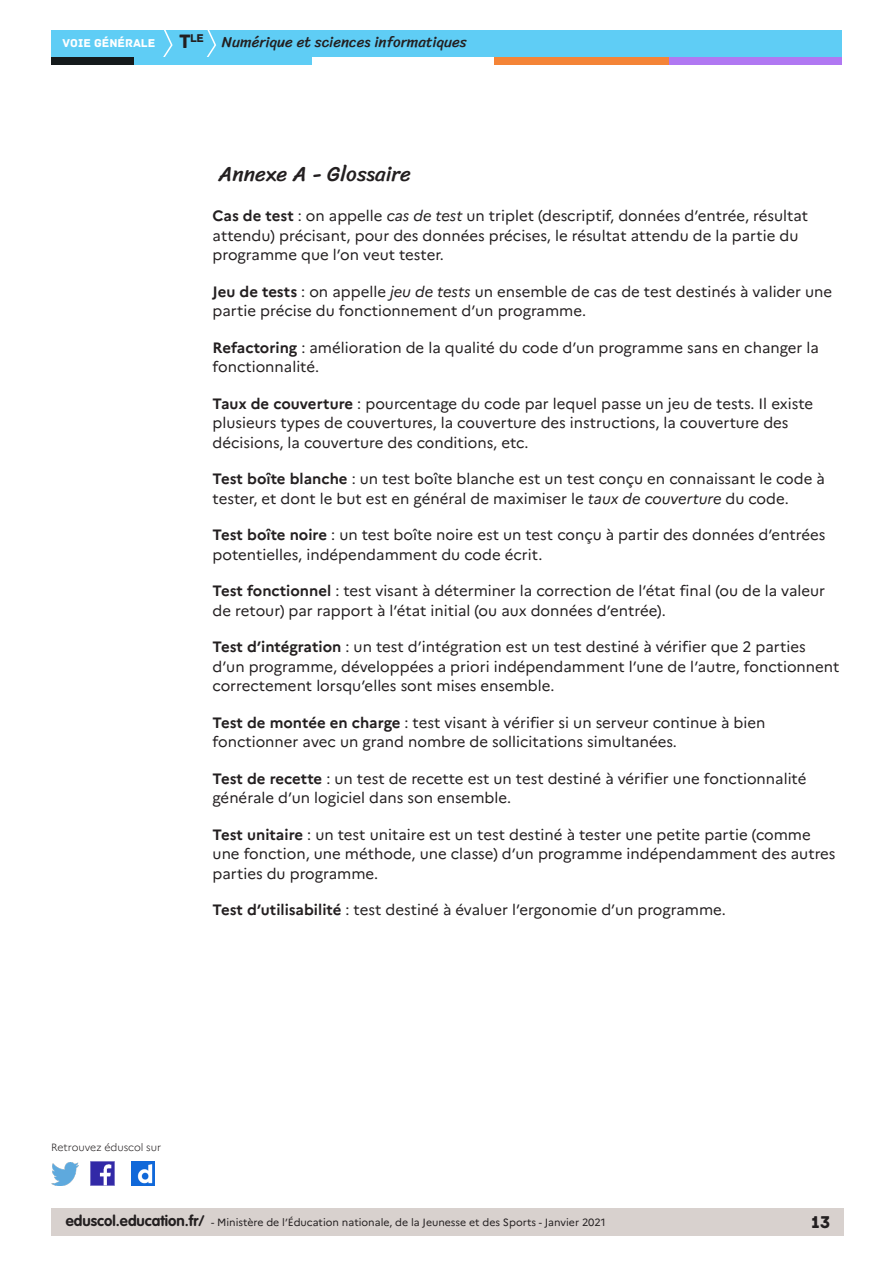
<style>
.page{position:relative;width:893px;height:1263px;background:#fff}
.page>*{position:absolute;margin:0;border:0;box-sizing:border-box;transform-origin:0 0}
.Annexe{font:21px "Sriracha";color:#231f20}
.t1{font:18px "Archive";color:#231f20}
.Texte_courant{font:15px/19.5px "Marianne";color:#231f20}
.t2{font:15px "Sriracha";color:#231f20}
.t3{font:12px "Archive";color:#fff}
.t4{font:11.85px "Archive";color:#231f20}
.t5{font:10.5px "Marianne";color:#231f20}
.t6{font:300 10.5px "Marianne";color:#231f20}
.s1{font-size:20.4px}
.s2{font-weight:700}
.s3{font-style:italic}
.s4{font-family:"VAG Rounded Std";font-weight:700;font-size:15px}
</style>
<div class="page">
<div style="left:51px;top:1209px;width:792px;height:27px;background:#d8d1ce"></div>
<div style="left:51px;top:30px;width:791px;height:27px;background:#5fcdf5"></div>
<svg style="left:163px;top:30px;width:10px;height:27px"></svg>
<svg style="left:207px;top:30px;width:9px;height:27px"></svg>
<div style="left:133px;top:57px;width:179px;height:8px;background:#5fcdf5"></div>
<div style="left:51px;top:57px;width:82px;height:8px;background:#141a1c"></div>
<div style="left:667px;top:57px;width:175px;height:8px;background:#b078f2"></div>
<div style="left:494px;top:57px;width:175px;height:8px;background:#f48437"></div>
<img style="left:91px;top:1162px;width:23px;height:23px">
<img style="left:51px;top:1163px;width:28px;height:22px">
<img style="left:132px;top:1162px;width:22px;height:23px">
<p class="t4" style="left:179px;top:31px;width:26px"><span class="s1">T</span>le</p>
<p class="t3" style="left:63px;top:36px;width:94px">VOIE GÉNÉRALE</p>
<p class="t2" style="left:222px;top:33px;width:246px">Numérique et sciences informatiques</p>
<p class="Annexe" style="left:219px;top:161px;width:194px">Annexe A - Glossaire</p>
<p class="Texte_courant" style="left:213px;top:206px;width:597px"><span class="s2">Cas de test</span> : on appelle <span class="s3">cas de test</span> un triplet (descriptif, données d’entrée, résultat attendu) précisant, pour des données précises, le résultat attendu de la partie du programme que l’on veut tester.</p>
<p class="Texte_courant" style="left:213px;top:282px;width:621px"><span class="s2">Jeu de tests</span> : on appelle <span class="s3">jeu de tests</span> un ensemble de cas de test destinés à valider une partie précise du fonctionnement d’un programme.</p>
<p class="Texte_courant" style="left:213px;top:338px;width:608px"><span class="s2">Refactoring</span> : amélioration de la qualité du code d’un programme sans en changer la fonctionnalité.</p>
<p class="Texte_courant" style="left:213px;top:394px;width:602px"><span class="s2">Taux de couverture</span> : pourcentage du code par lequel passe un jeu de tests. Il existe plusieurs types de couvertures, la couverture des instructions, la couverture des décisions, la couverture des conditions, etc.</p>
<p class="Texte_courant" style="left:213px;top:469px;width:614px"><span class="s2">Test boîte blanche</span> : un test boîte blanche est un test conçu en connaissant le code à tester, et dont le but est en général de maximiser le <span class="s3">taux de couverture</span> du code.</p>
<p class="Texte_courant" style="left:213px;top:525px;width:614px"><span class="s2">Test boîte noire</span> : un test boîte noire est un test conçu à partir des données d’entrées potentielles, indépendamment du code écrit.</p>
<p class="Texte_courant" style="left:213px;top:581px;width:614px"><span class="s2">Test fonctionnel</span> : test visant à déterminer la correction de l’état final (ou de la valeur de retour) par rapport à l’état initial (ou aux données d’entrée).</p>
<p class="Texte_courant" style="left:213px;top:637px;width:628px"><span class="s2">Test d’intégration</span> : un test d’intégration est un test destiné à vérifier que 2 parties d’un programme, développées a priori indépendamment l’une de l’autre, fonctionnent correctement lorsqu’elles sont mises ensemble.</p>
<p class="Texte_courant" style="left:213px;top:713px;width:554px"><span class="s2">Test de montée en charge</span> : test visant à vérifier si un serveur continue à bien fonctionner avec un grand nombre de sollicitations simultanées.</p>
<p class="Texte_courant" style="left:213px;top:769px;width:595px"><span class="s2">Test de recette</span> : un test de recette est un test destiné à vérifier une fonctionnalité générale d’un logiciel dans son ensemble.</p>
<p class="Texte_courant" style="left:213px;top:825px;width:624px"><span class="s2">Test unitaire</span> : un test unitaire est un test destiné à tester une petite partie (comme une fonction, une méthode, une classe) d’un programme indépendamment des autres parties du programme.</p>
<p class="Texte_courant" style="left:213px;top:900px;width:515px"><span class="s2">Test d’utilisabilité</span> : test destiné à évaluer l’ergonomie d’un programme.</p>
<p class="t6" style="left:51px;top:1141px;width:112px">Retrouvez éduscol sur</p>
<p class="t5" style="left:66px;top:1216px;width:541px"><span class="s4">eduscol.education.fr/</span> - Ministère de l’Éducation nationale, de la Jeunesse et des Sports - Janvier 2021</p>
<p class="t1" style="left:811px;top:1211px;width:20px">13</p>
</div>
